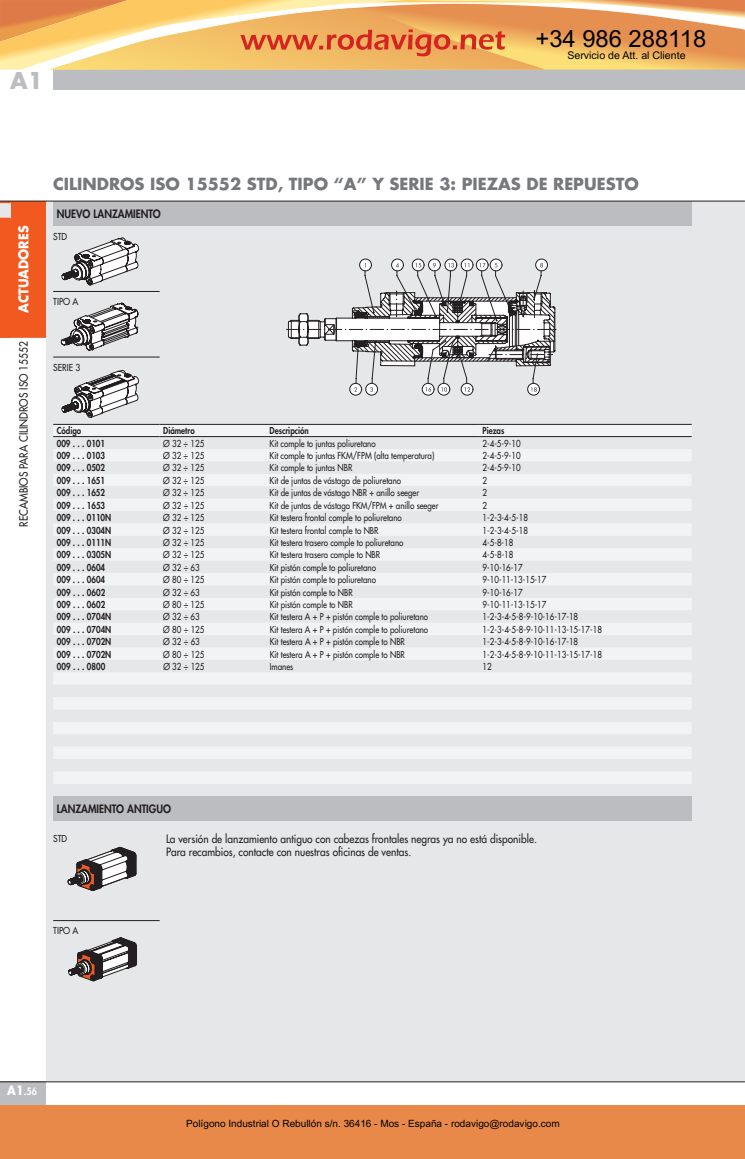
<style>
.page{position:relative;width:745px;height:1159px;background:#fff}
.page>*{position:absolute;margin:0;border:0;box-sizing:border-box;transform-origin:0 0}
.t1{font:23.75px "Arial";color:#000}
.t2{font:700 22.5px "Futura Std";color:#bcbdc0}
.t3{font:700 16.25px "Futura Std";color:#76787b}
.t4{font:700 13.12px "Futura Std";color:#fff;scale:.95 1}
.t5{font:500 11.25px/13.5px "Futura Std";color:#231f20;scale:.9 1}
.t6{font:800 11.25px "Futura Std";color:#231f20;scale:.9 1}
.t7{font:10.62px "Arial";color:#000}
.t8{font:10px "Arial";color:#000}
.t9{font:800 10px "Futura Std";color:#fff;scale:.9 1}
.t10{font:500 9.38px "Futura Std";color:#231f20;scale:.85 1}
.t11{font:800 9.38px "Futura Std";color:#231f20;scale:.85 1}
.t12{font:500 9.38px "Futura Std";color:#231f20;scale:.9 1}
.s1{font-weight:700;font-size:12.5px}
</style>
<div class="page">
<div style="left:0;top:1081px;width:46px;height:25px;background:#bcbdc0"></div>
<div style="left:53px;top:54px;width:691px;height:35px;background:#bcbdc0"></div>
<div style="left:0;top:201px;width:46px;height:138px;background:#f15921"></div>
<hr style="left:0;top:338px;width:46px;height:2px;background:#fff">
<div style="left:0;top:202px;width:11px;height:17px;background:#e6e7e9"></div>
<div style="left:46px;top:201px;width:698px;height:880px;background:#e6e7e9"></div>
<div style="left:53px;top:201px;width:638px;height:25px;background:#bcbdc0"></div>
<hr style="left:0;top:201px;width:744px;height:1px;background:#231f20">
<hr style="left:0;top:1081px;width:744px;height:1px;background:#231f20">
<div style="left:53px;top:796px;width:638px;height:25px;background:#bcbdc0"></div>
<svg style="left:53px;top:425px;width:638px;height:359px"></svg>
<hr style="left:53px;top:424px;width:106px;height:1px;background:#231f20">
<hr style="left:159px;top:424px;width:107px;height:1px;background:#231f20">
<hr style="left:266px;top:424px;width:212px;height:1px;background:#231f20">
<hr style="left:478px;top:424px;width:213px;height:1px;background:#231f20">
<hr style="left:53px;top:436px;width:106px;height:1px;background:#231f20">
<hr style="left:159px;top:436px;width:107px;height:1px;background:#231f20">
<hr style="left:266px;top:436px;width:212px;height:1px;background:#231f20">
<hr style="left:478px;top:436px;width:213px;height:1px;background:#231f20">
<hr style="left:53px;top:291px;width:106px;height:1px;background:#231f20">
<hr style="left:53px;top:357px;width:106px;height:1px;background:#231f20">
<svg style="left:61px;top:237px;width:78px;height:49px"></svg>
<svg style="left:60px;top:302px;width:79px;height:49px"></svg>
<hr style="left:53px;top:920px;width:106px;height:1px;background:#231f20">
<svg style="left:68px;top:937px;width:69px;height:44px"></svg>
<svg style="left:68px;top:847px;width:68px;height:44px"></svg>
<svg style="left:54px;top:735px;width:7px;height:14px"></svg>
<svg style="left:61px;top:370px;width:78px;height:48px"></svg>
<svg style="left:286px;top:258px;width:269px;height:137px"></svg>
<div style="left:0;top:1105px;width:744px;height:54px;background:#e88949"></div>
<svg style="left:0;top:0;width:744px;height:70px;background:#f0b56e"></svg>
<h2 class="t2" style="left:10px;top:66px;width:35px">A1</h2>
<h1 class="t1" style="left:535px;top:22px;width:172px">+34 986 288118</h1>
<p class="t7" style="left:567px;top:48px;width:120px">Servicio de Att. al Cliente</p>
<h3 class="t4" style="left:15px;top:313px;width:94px;rotate:-90deg">ACTUADORES</h3>
<p class="t5" style="left:17px;top:526px;width:207px;rotate:-90deg">RECAMBIOS PARA CILINDROS ISO 15552</p>
<h3 class="t3" style="left:53px;top:173px;width:586px">CILINDROS ISO 15552 STD, TIPO “A” Y SERIE 3: PIEZAS DE REPUESTO</h3>
<p class="t6" style="left:57px;top:207px;width:117px">NUEVO LANZAMIENTO</p>
<p class="t12" style="left:53px;top:230px;width:17px">STD</p>
<p class="t12" style="left:53px;top:296px;width:30px">TIPO A</p>
<p class="t12" style="left:53px;top:361px;width:32px">SERIE 3</p>
<p class="t11" style="left:57px;top:425px;width:30px">Código</p>
<p class="t11" style="left:163px;top:425px;width:39px">Diámetro</p>
<p class="t11" style="left:269px;top:425px;width:48px">Descripción</p>
<p class="t11" style="left:482px;top:425px;width:27px">Piezas</p>
<p class="t11" style="left:57px;top:437px;width:58px">009 . . . 0101</p>
<p class="t10" style="left:163px;top:437px;width:50px">Ø 32 ÷ 125</p>
<p class="t10" style="left:269px;top:437px;width:126px">Kit comple to juntas poliuretano</p>
<p class="t10" style="left:482px;top:437px;width:46px">2-4-5-9-10</p>
<p class="t11" style="left:57px;top:450px;width:58px">009 . . . 0103</p>
<p class="t10" style="left:163px;top:450px;width:50px">Ø 32 ÷ 125</p>
<p class="t10" style="left:269px;top:450px;width:195px">Kit comple to juntas FKM/FPM (alta temperatura)</p>
<p class="t10" style="left:482px;top:450px;width:46px">2-4-5-9-10</p>
<p class="t11" style="left:57px;top:462px;width:58px">009 . . . 0502</p>
<p class="t10" style="left:163px;top:462px;width:50px">Ø 32 ÷ 125</p>
<p class="t10" style="left:269px;top:462px;width:99px">Kit comple to juntas NBR</p>
<p class="t10" style="left:482px;top:462px;width:46px">2-4-5-9-10</p>
<p class="t11" style="left:57px;top:474px;width:58px">009 . . . 1651</p>
<p class="t10" style="left:163px;top:474px;width:50px">Ø 32 ÷ 125</p>
<p class="t10" style="left:269px;top:474px;width:156px">Kit de juntas de vástago de poliuretano</p>
<p class="t10" style="left:482px;top:474px;width:7px">2</p>
<p class="t11" style="left:57px;top:487px;width:58px">009 . . . 1652</p>
<p class="t10" style="left:163px;top:487px;width:50px">Ø 32 ÷ 125</p>
<p class="t10" style="left:269px;top:487px;width:177px">Kit de juntas de vástago NBR + anillo seeger</p>
<p class="t10" style="left:482px;top:487px;width:7px">2</p>
<p class="t11" style="left:57px;top:499px;width:58px">009 . . . 1653</p>
<p class="t10" style="left:163px;top:499px;width:50px">Ø 32 ÷ 125</p>
<p class="t10" style="left:269px;top:499px;width:200px">Kit de juntas de vástago FKM/FPM + anillo seeger</p>
<p class="t10" style="left:482px;top:499px;width:7px">2</p>
<p class="t11" style="left:57px;top:512px;width:66px">009 . . . 0110N</p>
<p class="t10" style="left:163px;top:512px;width:50px">Ø 32 ÷ 125</p>
<p class="t10" style="left:269px;top:512px;width:157px">Kit testera frontal comple to poliuretano</p>
<p class="t10" style="left:482px;top:512px;width:55px">1-2-3-4-5-18</p>
<p class="t11" style="left:57px;top:524px;width:66px">009 . . . 0304N</p>
<p class="t10" style="left:163px;top:524px;width:50px">Ø 32 ÷ 125</p>
<p class="t10" style="left:269px;top:524px;width:129px">Kit testera frontal comple to NBR</p>
<p class="t10" style="left:482px;top:524px;width:55px">1-2-3-4-5-18</p>
<p class="t11" style="left:57px;top:536px;width:66px">009 . . . 0111N</p>
<p class="t10" style="left:163px;top:536px;width:50px">Ø 32 ÷ 125</p>
<p class="t10" style="left:269px;top:536px;width:159px">Kit testera trasero comple to poliuretano</p>
<p class="t10" style="left:482px;top:536px;width:38px">4-5-8-18</p>
<p class="t11" style="left:57px;top:549px;width:66px">009 . . . 0305N</p>
<p class="t10" style="left:163px;top:549px;width:50px">Ø 32 ÷ 125</p>
<p class="t10" style="left:269px;top:549px;width:131px">Kit testera trasero comple to NBR</p>
<p class="t10" style="left:482px;top:549px;width:38px">4-5-8-18</p>
<p class="t11" style="left:57px;top:561px;width:58px">009 . . . 0604</p>
<p class="t10" style="left:163px;top:561px;width:44px">Ø 32 ÷ 63</p>
<p class="t10" style="left:269px;top:561px;width:126px">Kit pistón comple to poliuretano</p>
<p class="t10" style="left:482px;top:561px;width:49px">9-10-16-17</p>
<p class="t11" style="left:57px;top:574px;width:58px">009 . . . 0604</p>
<p class="t10" style="left:163px;top:574px;width:50px">Ø 80 ÷ 125</p>
<p class="t10" style="left:269px;top:574px;width:126px">Kit pistón comple to poliuretano</p>
<p class="t10" style="left:482px;top:574px;width:77px">9-10-11-13-15-17</p>
<p class="t11" style="left:57px;top:586px;width:58px">009 . . . 0602</p>
<p class="t10" style="left:163px;top:586px;width:44px">Ø 32 ÷ 63</p>
<p class="t10" style="left:269px;top:586px;width:99px">Kit pistón comple to NBR</p>
<p class="t10" style="left:482px;top:586px;width:49px">9-10-16-17</p>
<p class="t11" style="left:57px;top:598px;width:58px">009 . . . 0602</p>
<p class="t10" style="left:163px;top:598px;width:50px">Ø 80 ÷ 125</p>
<p class="t10" style="left:269px;top:598px;width:99px">Kit pistón comple to NBR</p>
<p class="t10" style="left:482px;top:598px;width:77px">9-10-11-13-15-17</p>
<p class="t11" style="left:57px;top:611px;width:66px">009 . . . 0704N</p>
<p class="t10" style="left:163px;top:611px;width:44px">Ø 32 ÷ 63</p>
<p class="t10" style="left:269px;top:611px;width:188px">Kit testera A + P + pistón comple to poliuretano</p>
<p class="t10" style="left:482px;top:611px;width:114px">1-2-3-4-5-8-9-10-16-17-18</p>
<p class="t11" style="left:57px;top:623px;width:66px">009 . . . 0704N</p>
<p class="t10" style="left:163px;top:623px;width:50px">Ø 80 ÷ 125</p>
<p class="t10" style="left:269px;top:623px;width:188px">Kit testera A + P + pistón comple to poliuretano</p>
<p class="t10" style="left:482px;top:623px;width:142px">1-2-3-4-5-8-9-10-11-13-15-17-18</p>
<p class="t11" style="left:57px;top:636px;width:66px">009 . . . 0702N</p>
<p class="t10" style="left:163px;top:636px;width:44px">Ø 32 ÷ 63</p>
<p class="t10" style="left:269px;top:636px;width:160px">Kit testera A + P + pistón comple to NBR</p>
<p class="t10" style="left:482px;top:636px;width:114px">1-2-3-4-5-8-9-10-16-17-18</p>
<p class="t11" style="left:57px;top:648px;width:66px">009 . . . 0702N</p>
<p class="t10" style="left:163px;top:648px;width:50px">Ø 80 ÷ 125</p>
<p class="t10" style="left:269px;top:648px;width:160px">Kit testera A + P + pistón comple to NBR</p>
<p class="t10" style="left:482px;top:648px;width:142px">1-2-3-4-5-8-9-10-11-13-15-17-18</p>
<p class="t11" style="left:57px;top:660px;width:58px">009 . . . 0800</p>
<p class="t10" style="left:163px;top:660px;width:50px">Ø 32 ÷ 125</p>
<p class="t10" style="left:269px;top:660px;width:29px">Imanes</p>
<p class="t10" style="left:482px;top:660px;width:12px">12</p>
<p class="t6" style="left:57px;top:802px;width:128px">LANZAMIENTO ANTIGUO</p>
<p class="t12" style="left:53px;top:832px;width:17px">STD</p>
<p class="t12" style="left:53px;top:925px;width:30px">TIPO A</p>
<p class="t5" style="left:166px;top:832px;width:413px">La versión de lanzamiento antiguo con cabezas frontales negras ya no está disponible.<br>Para recambios, contacte con nuestras oficinas de ventas.</p>
<p class="t9" style="left:7px;top:1085px;width:34px"><span class="s1">A1</span>.56</p>
<p class="t8" style="left:186px;top:1117px;width:375px">Polígono Industrial O Rebullón s/n. 36416 - Mos - España - rodavigo@rodavigo.com</p>
</div>
